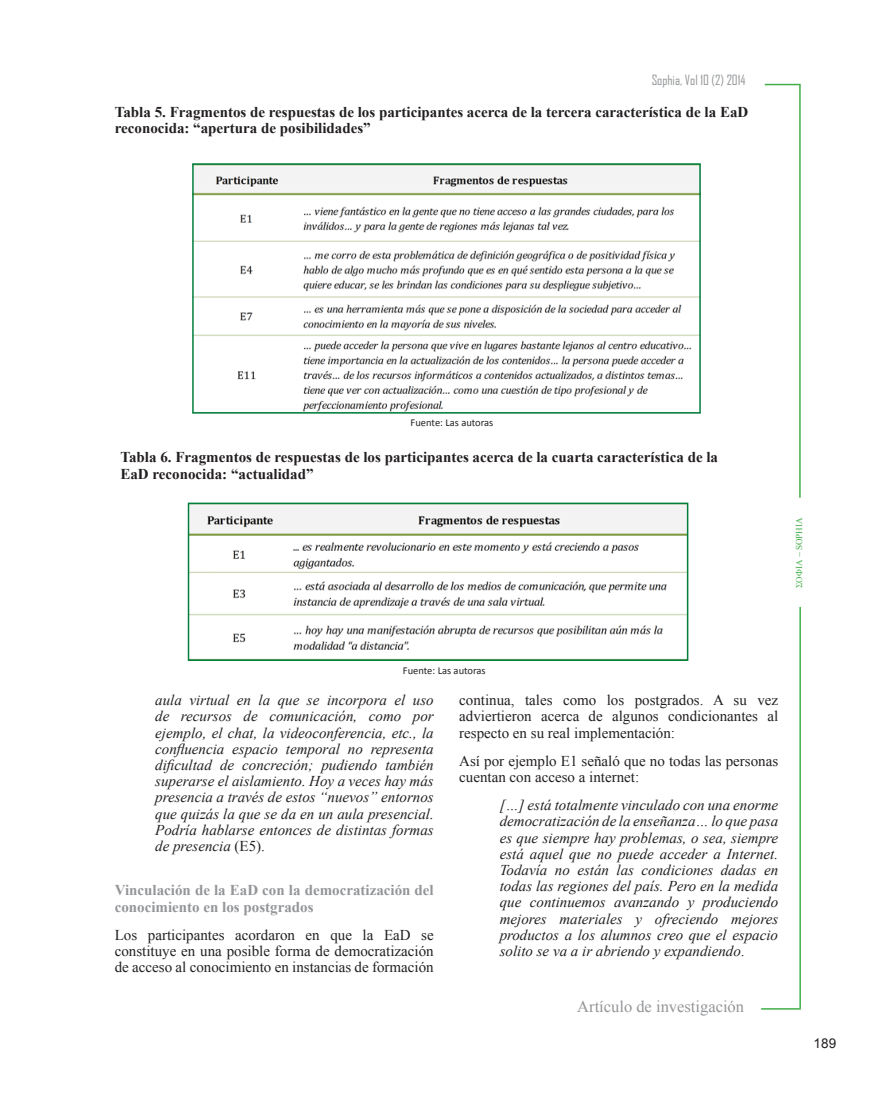
<style>
.page{position:relative;width:893px;height:1106px;background:#fff}
.page>*{position:absolute;margin:0;border:0;box-sizing:border-box;transform-origin:0 0}
.t1{font:16.5px "Times New Roman";color:#939598}
.t2{font:italic 15px/16.2px "Times New Roman";color:#231f20;text-align:justify}
.t3{font:15px/16.2px "Times New Roman";color:#231f20;text-align:justify}
.t4{font:700 15px/16.2px "Times New Roman";color:#231f20}
.t5{font:700 15px/16.2px "Times New Roman";color:#939598}
.t6{font:13.5px "Agency FB";color:#939598}
.t7{font:13.5px "Arial";color:#231f20}
.t8{font:10.5px "Calibri";color:#231f20}
.t9{font:9px "Times New Roman";color:#40ae49}
.s1{font-style:normal}
</style>
<div class="page">
<hr style="left:799px;top:607px;width:2px;height:401px;background:#40ae49">
<hr style="left:799px;top:85px;width:2px;height:412px;background:#40ae49">
<hr style="left:765px;top:84px;width:36px;height:1px;background:#40ae49">
<hr style="left:761px;top:1008px;width:40px;height:1px;background:#40ae49">
<img style="left:195px;top:167px;width:503px;height:243px">
<div style="left:192px;top:163px;width:509px;height:250px;border:2px solid #007e3d"></div>
<img style="left:191px;top:506px;width:494px;height:144px">
<div style="left:188px;top:502px;width:500px;height:159px;border:2px solid #007e3d"></div>
<p class="t6" style="left:652px;top:72px;width:96px">Sophia, Vol 10 (2) 2014</p>
<p class="t4" style="left:115px;top:103px;width:635px">Tabla 5. Fragmentos de respuestas de los participantes acerca de la tercera característica de la EaD reconocida: “apertura de posibilidades”</p>
<p class="t8" style="left:411px;top:415px;width:84px">Fuente: Las autoras</p>
<p class="t4" style="left:120px;top:449px;width:599px">Tabla 6. Fragmentos de respuestas de los participantes acerca de la cuarta característica de la<br>EaD reconocida: “actualidad”</p>
<p class="t9" style="left:793px;top:550px;width:34px;rotate:-90deg">SOPHIA</p>
<p class="t8" style="left:403px;top:664px;width:84px">Fuente: Las autoras</p>
<p class="t2" style="left:155px;top:691px;width:280px">aula virtual en la que se incorpora el uso de recursos de comunicación, como por ejemplo, el chat, la videoconferencia, etc., la confluencia espacio temporal no representa dificultad de concreción; pudiendo también superarse el aislamiento. Hoy a veces hay más presencia a través de estos “nuevos” entornos que quizás la que se da en un aula presencial.<br>Podría hablarse entonces de distintas formas de presencia <span class="s1">(E5).</span></p>
<p class="t5" style="left:115px;top:881px;width:320px">Vinculación de la EaD con la democratización del conocimiento en los postgrados</p>
<p class="t3" style="left:115px;top:926px;width:320px">Los participantes acordaron en que la EaD se constituye en una posible forma de democratización de acceso al conocimiento en instancias de formación</p>
<p class="t3" style="left:459px;top:692px;width:320px">continua, tales como los postgrados. A su vez adviertieron acerca de algunos condicionantes al respecto en su real implementación:</p>
<p class="t3" style="left:459px;top:752px;width:320px">Así por ejemplo E1 señaló que no todas las personas cuentan con acceso a internet:</p>
<p class="t2" style="left:500px;top:796px;width:280px">[…] está totalmente vinculado con una enorme democratización de la enseñanza… lo que pasa es que siempre hay problemas, o sea, siempre está aquel que no puede acceder a Internet.<br>Todavía no están las condiciones dadas en todas las regiones del país. Pero en la medida que continuemos avanzando y produciendo mejores materiales y ofreciendo mejores productos a los alumnos creo que el espacio solito se va a ir abriendo y expandiendo<span class="s1">.</span></p>
<p class="t1" style="left:577px;top:995px;width:168px">Artículo de investigación</p>
<p class="t7" style="left:814px;top:1033px;width:24px">189</p>
</div>
